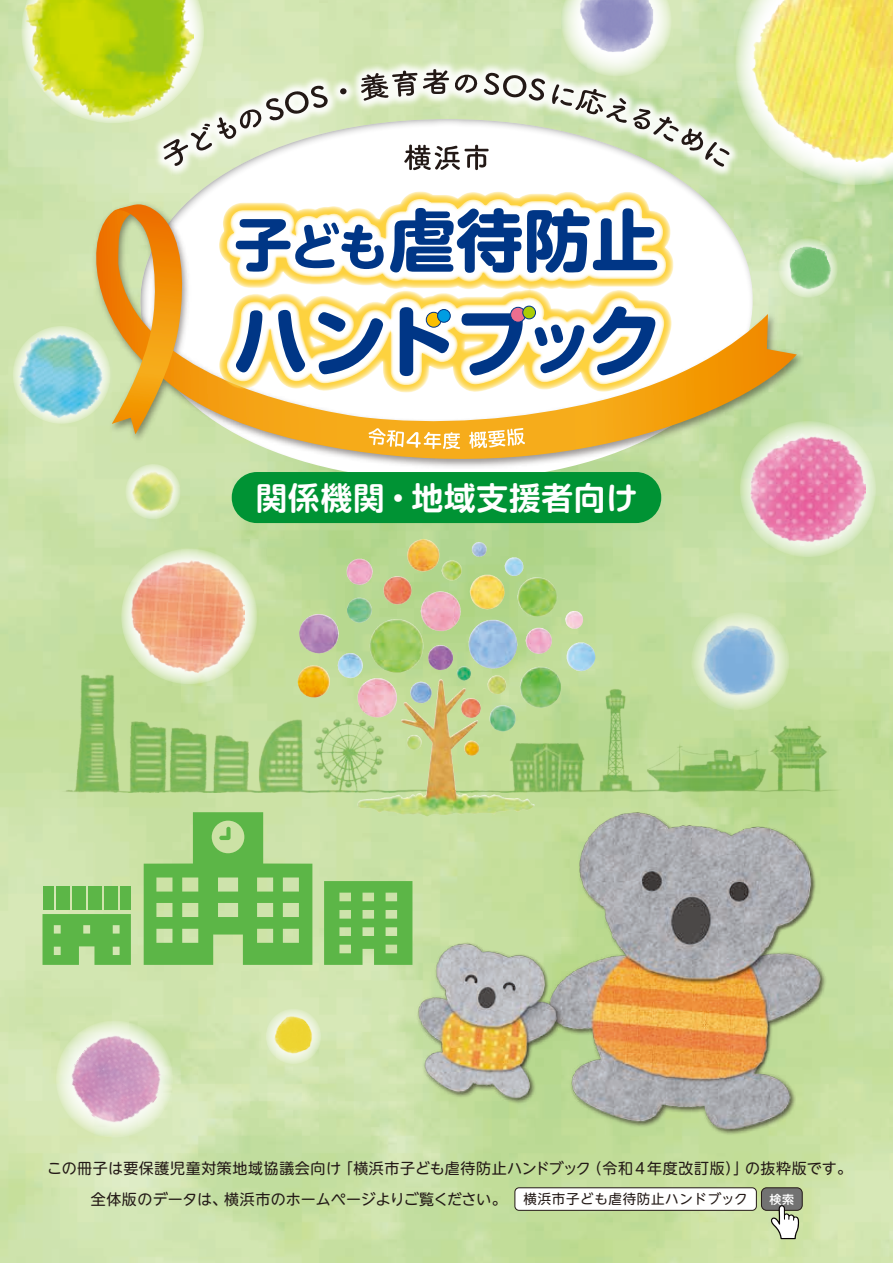
<style>
.page{position:relative;width:893px;height:1263px;background:#fff}
.page>*{position:absolute;margin:0;border:0;box-sizing:border-box;transform-origin:0 0}
.t1{font:700 31.5px "Soft Go Std De";letter-spacing:.03em;color:#fff}
.t2{font:15px/30.3px "UD Shin M Go Pr 6 N";letter-spacing:.03em;color:#231916}
.t3{font:500 12px "UD Shin M Go Pr 6 N";color:#fff}
.s1{font-size:13.5px}
</style>
<div class="page">
<img style="left:0;top:0;width:893px;height:1263px">
<svg style="left:140px;top:166px;width:613px;height:32px"></svg>
<svg style="left:778px;top:238px;width:60px;height:60px"></svg>
<img style="left:809px;top:244px;width:24px;height:46px">
<svg style="left:740px;top:421px;width:136px;height:136px;background:#daeac7"></svg>
<img style="left:751px;top:432px;width:114px;height:113px">
<img style="left:51px;top:674px;width:791px;height:118px">
<img style="left:347px;top:539px;width:177px;height:46px">
<svg style="left:13px;top:326px;width:98px;height:98px"></svg>
<img style="left:19px;top:333px;width:63px;height:85px">
<img style="left:536px;top:804px;width:298px;height:340px">
<img style="left:408px;top:934px;width:163px;height:178px">
<svg style="left:266px;top:1009px;width:55px;height:55px"></svg>
<img style="left:274px;top:1014px;width:41px;height:42px">
<svg style="left:691px;top:612px;width:98px;height:98px"></svg>
<img style="left:701px;top:621px;width:80px;height:79px">
<img style="left:124px;top:489px;width:58px;height:32px">
<svg style="left:43px;top:914px;width:88px;height:51px;background:#6bbc54"></svg>
<div style="left:88px;top:886px;width:13px;height:23px;background:#5cb647"></div>
<div style="left:56px;top:886px;width:13px;height:23px;background:#5cb647"></div>
<div style="left:72px;top:886px;width:13px;height:23px;background:#5cb647"></div>
<div style="left:43px;top:886px;width:10px;height:23px;background:#5cb647"></div>
<div style="left:120px;top:886px;width:11px;height:23px;background:#5cb647"></div>
<div style="left:104px;top:886px;width:13px;height:23px;background:#5cb647"></div>
<svg style="left:324px;top:881px;width:88px;height:84px;background:#70bd58"></svg>
<svg style="left:144px;top:812px;width:168px;height:153px;background:#87c66c"></svg>
<svg style="left:121px;top:549px;width:136px;height:135px;background:#d0e4b1"></svg>
<img style="left:125px;top:560px;width:120px;height:112px">
<img style="left:56px;top:1020px;width:120px;height:120px">
<div style="left:515px;top:1188px;width:241px;height:22px;background:#fff;border-radius:4px"></div>
<div style="left:514px;top:1187px;width:243px;height:24px;border:1px solid #231916;border-radius:4px"></div>
<div style="left:761px;top:1188px;width:41px;height:22px;background:#727272;border-radius:5px"></div>
<div style="left:761px;top:1187px;width:42px;height:24px;border:1px solid #231916;border-radius:5px"></div>
<img style="left:150px;top:56px;width:401px;height:124px">
<img style="left:157px;top:62px;width:394px;height:111px">
<svg style="left:21px;top:0;width:307px;height:166px;background:#cedf8c"></svg>
<div style="left:340px;top:88px;width:7px;height:7px;background:#231916;border-radius:3px"></div>
<svg style="left:361px;top:71px;width:56px;height:30px"></svg>
<svg style="left:423px;top:69px;width:55px;height:25px"></svg>
<svg style="left:484px;top:72px;width:61px;height:29px"></svg>
<svg style="left:551px;top:0;width:342px;height:185px"></svg>
<svg style="left:404px;top:145px;width:85px;height:25px"></svg>
<img style="left:90px;top:198px;width:719px;height:273px">
<svg style="left:82px;top:206px;width:715px;height:283px"></svg>
<svg style="left:112px;top:204px;width:73px;height:230px;background:#deb158"></svg>
<svg style="left:219px;top:191px;width:454px;height:202px"></svg>
<svg style="left:369px;top:428px;width:91px;height:21px"></svg>
<svg style="left:469px;top:428px;width:56px;height:21px"></svg>
<div style="left:232px;top:472px;width:429px;height:51px;background:#009334;border-radius:25px"></div>
<svg style="left:771px;top:1205px;width:28px;height:34px"></svg>
<h1 class="t1" style="left:256px;top:475px;width:384px">関係機関・地域支援者向け</h1>
<p class="t2" style="left:91px;top:1152px;width:763px;text-indent:-44px">この冊子は要保護児童対策地域協議会向け「横浜市子ども虐待防止ハンドブック（令和4年度改訂版）」の抜粋版です。全体版のデータは、横浜市のホームページよりご覧ください。 <span class="s1">横浜市子ども虐待防止ハンドブック</span></p>
<p class="t3" style="left:769px;top:1189px;width:26px">検索</p>
</div>
